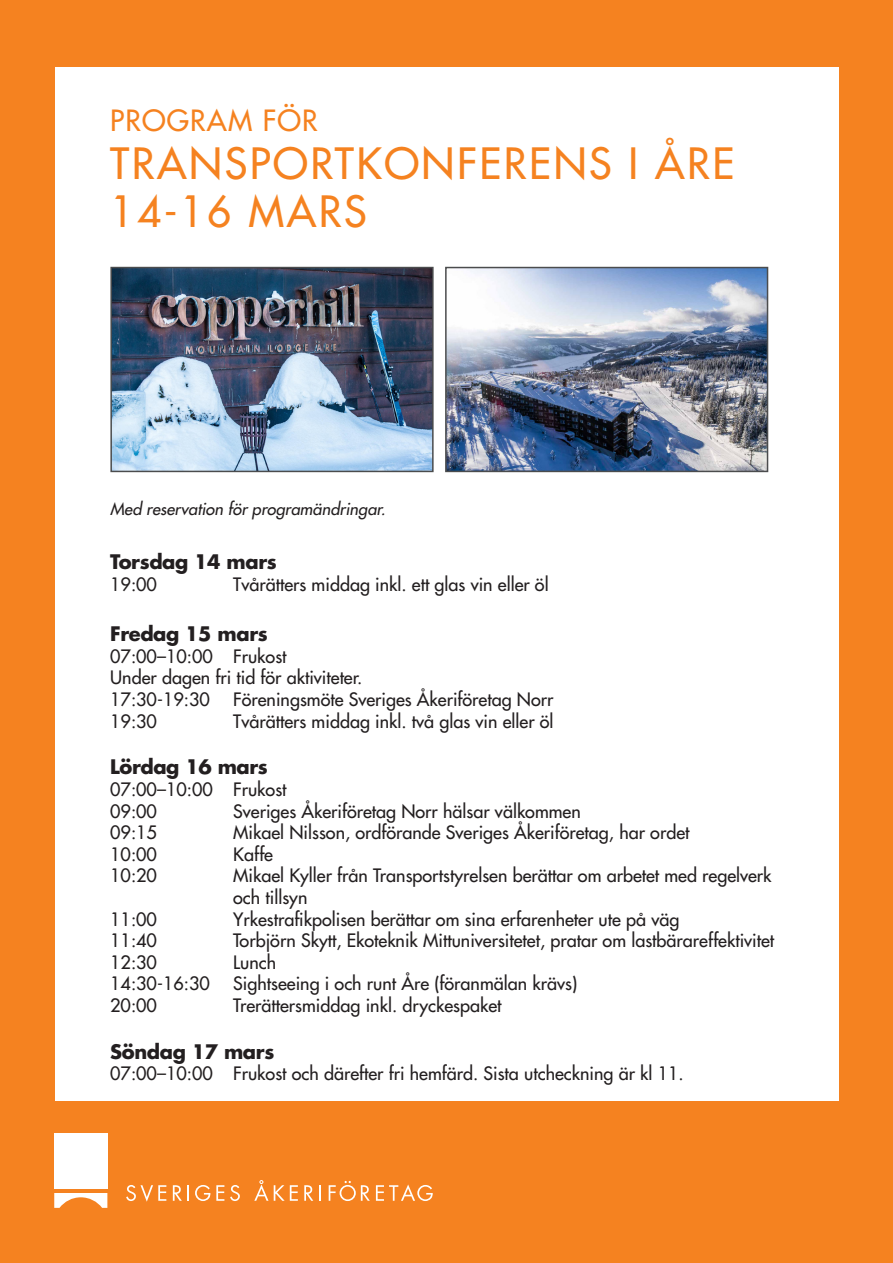
<style>
.page{position:relative;width:893px;height:1263px;background:#f58220}
.page>*{position:absolute;margin:0;border:0;box-sizing:border-box;transform-origin:0 0}
.t1{font:500 42px/48px "Futura Std";letter-spacing:.06em;color:#f58220}
.t2{font:500 28.5px "Futura Std";letter-spacing:.04em;color:#f58220}
.t3{font:700 19.5px "Futura Std";letter-spacing:-.02em;color:#231f20}
.t4{font:500 18px "Futura Std";color:#231f20}
.t5{font:italic 500 16.5px "Futura Std";color:#231f20}
</style>
<div class="page">
<div style="left:54px;top:1133px;width:53px;height:56px;background:#fff"></div>
<svg style="left:54px;top:1193px;width:53px;height:15px"></svg>
<svg style="left:126px;top:1185px;width:40px;height:17px"></svg>
<svg style="left:173px;top:1185px;width:9px;height:16px"></svg>
<svg style="left:188px;top:1185px;width:1px;height:16px"></svg>
<svg style="left:195px;top:1185px;width:15px;height:16px"></svg>
<svg style="left:216px;top:1185px;width:8px;height:16px"></svg>
<svg style="left:230px;top:1185px;width:10px;height:16px"></svg>
<svg style="left:254px;top:1180px;width:14px;height:21px"></svg>
<svg style="left:274px;top:1185px;width:24px;height:16px"></svg>
<svg style="left:304px;top:1185px;width:9px;height:16px"></svg>
<svg style="left:319px;top:1185px;width:2px;height:16px"></svg>
<svg style="left:329px;top:1181px;width:41px;height:20px"></svg>
<svg style="left:376px;top:1184px;width:57px;height:17px"></svg>
<div style="left:55px;top:67px;width:783px;height:1034px;background:#fff"></div>
<img style="left:113px;top:270px;width:318px;height:199px">
<div style="left:110px;top:267px;width:324px;height:205px;border:2px solid #4b4c4d"></div>
<img style="left:448px;top:270px;width:317px;height:199px">
<div style="left:445px;top:267px;width:323px;height:205px;border:2px solid #4b4c4d"></div>
<p class="t2" style="left:110px;top:103px;width:209px">PROGRAM FÖR</p>
<p class="t1" style="left:110px;top:140px;width:625px">TRANSPORTKONFERENS I ÅRE<br>14-16 MARS</p>
<p class="t5" style="left:110px;top:499px;width:277px">Med reservation för programändringar.</p>
<p class="t3" style="left:110px;top:549px;width:168px">Torsdag 14 mars</p>
<p class="t4" style="left:110px;top:573px;width:48px">19:00</p>
<p class="t4" style="left:233px;top:573px;width:317px">Tvårätters middag inkl. ett glas vin eller öl</p>
<p class="t3" style="left:110px;top:621px;width:159px">Fredag 15 mars</p>
<p class="t4" style="left:110px;top:645px;width:178px">07:00–10:00 Frukost</p>
<p class="t4" style="left:110px;top:666px;width:254px">Under dagen fri tid för aktiviteter.</p>
<p class="t4" style="left:110px;top:688px;width:101px">17:30-19:30</p>
<p class="t4" style="left:233px;top:688px;width:322px">Föreningsmöte Sveriges Åkeriföretag Norr</p>
<p class="t4" style="left:110px;top:710px;width:48px">19:30</p>
<p class="t4" style="left:233px;top:710px;width:322px">Tvårätters middag inkl. två glas vin eller öl</p>
<p class="t3" style="left:110px;top:754px;width:159px">Lördag 16 mars</p>
<p class="t4" style="left:110px;top:778px;width:178px">07:00–10:00 Frukost</p>
<p class="t4" style="left:110px;top:800px;width:48px">09:00</p>
<p class="t4" style="left:233px;top:800px;width:349px">Sveriges Åkeriföretag Norr hälsar välkommen</p>
<p class="t4" style="left:110px;top:821px;width:48px">09:15</p>
<p class="t4" style="left:233px;top:821px;width:458px">Mikael Nilsson, ordförande Sveriges Åkeriföretag, har ordet</p>
<p class="t4" style="left:110px;top:843px;width:48px">10:00</p>
<p class="t4" style="left:233px;top:843px;width:41px">Kaffe</p>
<p class="t4" style="left:110px;top:864px;width:48px">10:20</p>
<p class="t4" style="left:233px;top:864px;width:540px">Mikael Kyller från Transportstyrelsen berättar om arbetet med regelverk</p>
<p class="t4" style="left:233px;top:886px;width:76px">och tillsyn</p>
<p class="t4" style="left:110px;top:908px;width:48px">11:00</p>
<p class="t4" style="left:233px;top:908px;width:448px">Yrkestrafikpolisen berättar om sina erfarenheter ute på väg</p>
<p class="t4" style="left:110px;top:929px;width:48px">11:40</p>
<p class="t4" style="left:233px;top:929px;width:542px">Torbjörn Skytt, Ekoteknik Mittuniversitetet, pratar om lastbärareffektivitet</p>
<p class="t4" style="left:110px;top:951px;width:48px">12:30</p>
<p class="t4" style="left:233px;top:951px;width:44px">Lunch</p>
<p class="t4" style="left:110px;top:972px;width:101px">14:30-16:30</p>
<p class="t4" style="left:233px;top:972px;width:346px">Sightseeing i och runt Åre (föranmälan krävs)</p>
<p class="t4" style="left:110px;top:994px;width:48px">20:00</p>
<p class="t4" style="left:233px;top:994px;width:270px">Trerättersmiddag inkl. dryckespaket</p>
<p class="t3" style="left:110px;top:1038px;width:166px">Söndag 17 mars</p>
<p class="t4" style="left:110px;top:1062px;width:575px">07:00–10:00 Frukost och därefter fri hemfärd. Sista utcheckning är kl 11.</p>
</div>
